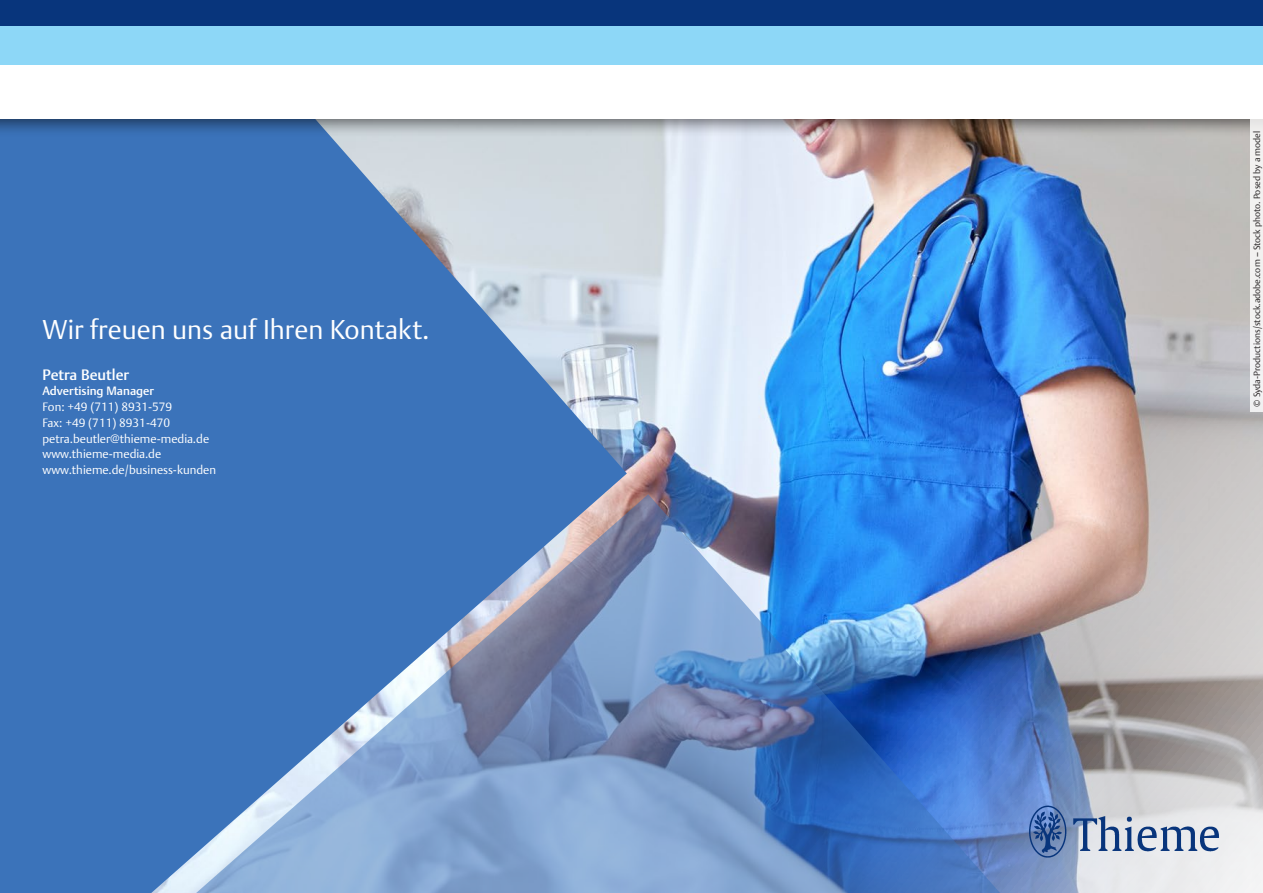
<style>
.page{position:relative;width:1263px;height:893px;background:#fff}
.page>*{position:absolute;margin:0;border:0;box-sizing:border-box;transform-origin:0 0}
.t1{font:300 27px "Thieme Argo 2011";color:#fff}
.t2{font:500 15px "Thieme Argo 2011";color:#fff}
.t3{font:300 12px/15.8px "Thieme Argo 2011";color:#fff}
.t4{font:500 12px "Thieme Argo 2011";color:#fff}
.t5{font:300 9px "Thieme Argo 2011";color:#231f20}
</style>
<div class="page">
<img style="left:627px;top:136px;width:636px;height:757px">
<svg style="left:0;top:136px;width:627px;height:757px;background:#5484c0"></svg>
<img style="left:182px;top:494px;width:829px;height:399px">
<div style="left:0;top:0;width:1263px;height:136px;background:#231f20;opacity:.6"></div>
<div style="left:0;top:0;width:1263px;height:118px;background:#fff"></div>
<div style="left:0;top:25px;width:1263px;height:40px;background:#8dd7f7"></div>
<div style="left:0;top:0;width:1263px;height:25px;background:#08357c"></div>
<img style="left:1022px;top:802px;width:205px;height:63px">
<div style="left:1250px;top:118px;width:13px;height:294px;background:#f2f1f1"></div>
<h1 class="t1" style="left:42px;top:312px;width:389px">Wir freuen uns auf Ihren Kontakt.</h1>
<p class="t2" style="left:43px;top:364px;width:88px">Petra Beutler</p>
<p class="t4" style="left:43px;top:383px;width:113px">Advertising Manager</p>
<p class="t3" style="left:43px;top:399px;width:175px">Fon: +49 (711) 8931-579<br>Fax: +49 (711) 8931-470 petra.beutler@thieme-media.de www.thieme-media.de www.thieme.de/business-kunden</p>
<p class="t5" style="left:1251px;top:407px;width:277px;rotate:-90deg">© Syda-Productions/stock.adobe.com – Stock photo. Posed by a model</p>
</div>
